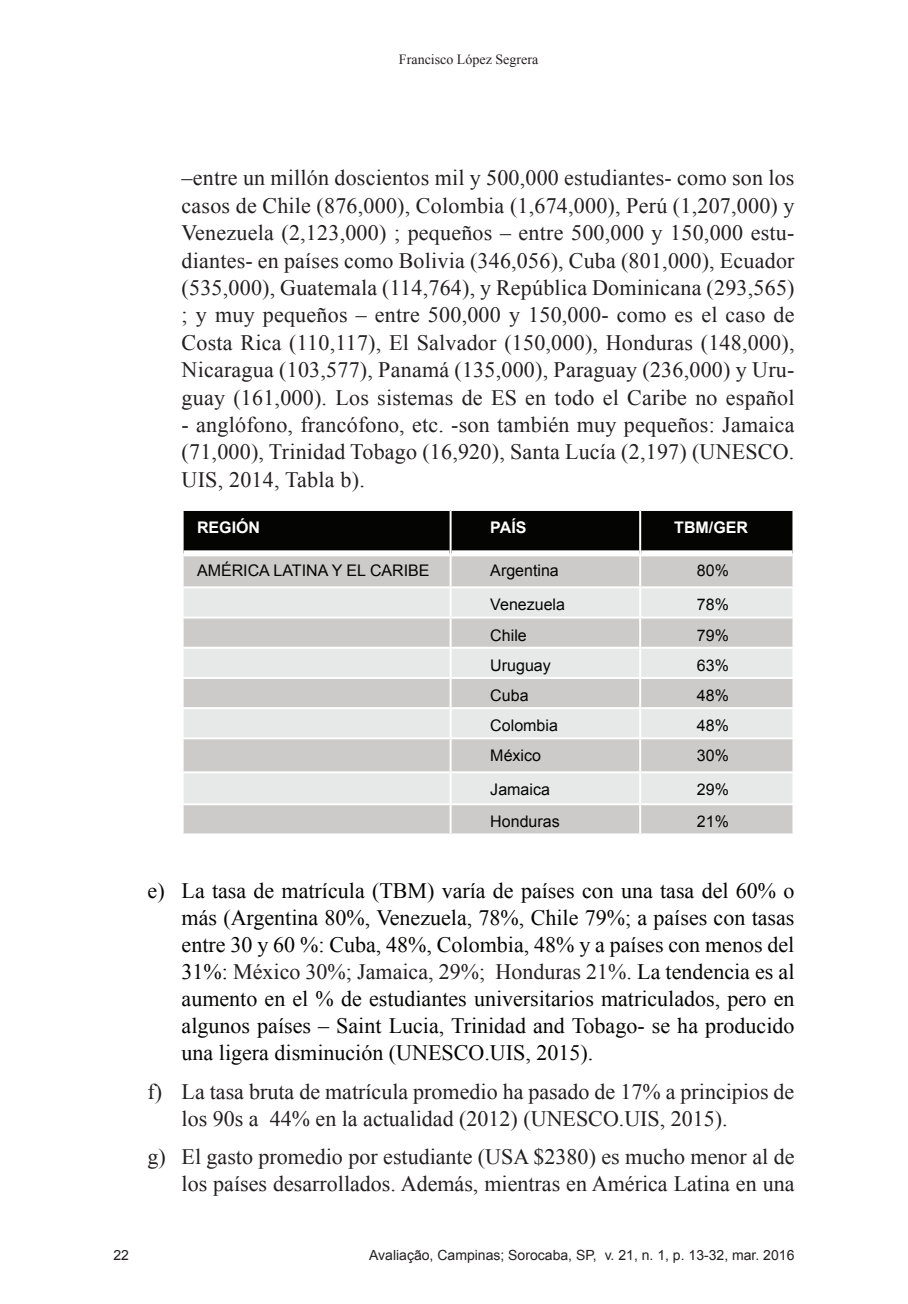
<style>
.page{position:relative;width:908px;height:1304px;background:#fff}
.page>*{position:absolute;margin:0;border:0;box-sizing:border-box;transform-origin:0 0}
.t1{font:22px/27.4px "Times New Roman";color:#231f20;text-align:justify}
.t2{font:22px/27px "Times New Roman";color:#040503;text-align:justify}
.t3{font:16px "Arial";color:#040503}
.t4{font:700 16px "Arial";color:#fff}
.t5{font:14px "Arial";color:#231f20}
.t6{font:14px "Times New Roman";color:#231f20}
.s1{color:#231f20}
</style>
<div class="page">
<div style="left:183px;top:511px;width:609px;height:39px;background:#040503"></div>
<div style="left:183px;top:556px;width:609px;height:277px;background:#cccbca"></div>
<svg style="left:183px;top:588px;width:609px;height:215px;background:#dbdcdc"></svg>
<hr style="left:181px;top:586px;width:269px;height:2px;background:#fff">
<hr style="left:450px;top:586px;width:190px;height:2px;background:#fff">
<hr style="left:640px;top:586px;width:154px;height:2px;background:#fff">
<hr style="left:181px;top:617px;width:269px;height:2px;background:#fff">
<hr style="left:450px;top:617px;width:190px;height:2px;background:#fff">
<hr style="left:640px;top:617px;width:154px;height:2px;background:#fff">
<hr style="left:181px;top:647px;width:269px;height:2px;background:#fff">
<hr style="left:450px;top:647px;width:190px;height:2px;background:#fff">
<hr style="left:640px;top:647px;width:154px;height:2px;background:#fff">
<hr style="left:181px;top:677px;width:269px;height:2px;background:#fff">
<hr style="left:450px;top:677px;width:190px;height:2px;background:#fff">
<hr style="left:640px;top:677px;width:154px;height:2px;background:#fff">
<hr style="left:181px;top:707px;width:269px;height:2px;background:#fff">
<hr style="left:450px;top:707px;width:190px;height:2px;background:#fff">
<hr style="left:640px;top:707px;width:154px;height:2px;background:#fff">
<hr style="left:181px;top:737px;width:269px;height:2px;background:#fff">
<hr style="left:450px;top:737px;width:190px;height:2px;background:#fff">
<hr style="left:640px;top:737px;width:154px;height:2px;background:#fff">
<hr style="left:181px;top:771px;width:269px;height:2px;background:#fff">
<hr style="left:450px;top:771px;width:190px;height:2px;background:#fff">
<hr style="left:640px;top:771px;width:154px;height:2px;background:#fff">
<hr style="left:181px;top:803px;width:269px;height:2px;background:#fff">
<hr style="left:450px;top:803px;width:190px;height:2px;background:#fff">
<hr style="left:640px;top:803px;width:154px;height:2px;background:#fff">
<hr style="left:449px;top:511px;width:2px;height:42px;background:#fff">
<hr style="left:639px;top:511px;width:2px;height:42px;background:#fff">
<hr style="left:449px;top:553px;width:2px;height:33px;background:#fff">
<hr style="left:639px;top:553px;width:2px;height:33px;background:#fff">
<hr style="left:449px;top:588px;width:2px;height:29px;background:#fff">
<hr style="left:639px;top:588px;width:2px;height:29px;background:#fff">
<hr style="left:449px;top:619px;width:2px;height:28px;background:#fff">
<hr style="left:639px;top:619px;width:2px;height:28px;background:#fff">
<hr style="left:449px;top:649px;width:2px;height:28px;background:#fff">
<hr style="left:639px;top:649px;width:2px;height:28px;background:#fff">
<hr style="left:449px;top:679px;width:2px;height:28px;background:#fff">
<hr style="left:639px;top:679px;width:2px;height:28px;background:#fff">
<hr style="left:449px;top:709px;width:2px;height:28px;background:#fff">
<hr style="left:639px;top:709px;width:2px;height:28px;background:#fff">
<hr style="left:449px;top:739px;width:2px;height:32px;background:#fff">
<hr style="left:639px;top:739px;width:2px;height:32px;background:#fff">
<hr style="left:449px;top:773px;width:2px;height:30px;background:#fff">
<hr style="left:639px;top:773px;width:2px;height:30px;background:#fff">
<hr style="left:449px;top:805px;width:2px;height:28px;background:#fff">
<hr style="left:639px;top:805px;width:2px;height:28px;background:#fff">
<p class="t6" style="left:399px;top:50px;width:141px">Francisco López Segrera</p>
<p class="t1" style="left:181px;top:164px;width:614px">–entre un millón doscientos mil y 500,000 estudiantes- como son los casos de Chile (876,000), Colombia (1,674,000), Perú (1,207,000) y Venezuela (2,123,000) ; pequeños – entre 500,000 y 150,000 estu&shy;diantes- en países como Bolivia (346,056), Cuba (801,000), Ecuador (535,000), Guatemala (114,764), y República Dominicana (293,565) ; y muy pequeños – entre 500,000 y 150,000- como es el caso de Costa Rica (110,117), El Salvador (150,000), Honduras (148,000), Nicaragua (103,577), Panamá (135,000), Paraguay (236,000) y Uru&shy;guay (161,000). Los sistemas de ES en todo el Caribe no español</p>
<p class="t1" style="left:181px;top:410px;width:614px">- anglófono, francófono, etc. -son también muy pequeños: Jamaica (71,000), Trinidad Tobago (16,920), Santa Lucía (2,197) (UNESCO.<br>UIS, 2014, Tabla b).</p>
<p class="t4" style="left:197px;top:517px;width:65px">REGIÓN</p>
<p class="t4" style="left:490px;top:517px;width:38px">PAÍS</p>
<p class="t4" style="left:674px;top:517px;width:75px">TBM/GER</p>
<p class="t3" style="left:197px;top:560px;width:234px">AMÉRICA LATINA Y EL CARIBE</p>
<p class="t3" style="left:490px;top:560px;width:70px">Argentina</p>
<p class="t3" style="left:696px;top:560px;width:34px">80%</p>
<p class="t3" style="left:490px;top:594px;width:76px">Venezuela</p>
<p class="t3" style="left:696px;top:594px;width:34px">78%</p>
<p class="t3" style="left:490px;top:624px;width:38px">Chile</p>
<p class="t3" style="left:696px;top:624px;width:34px">79%</p>
<p class="t3" style="left:490px;top:655px;width:62px">Uruguay</p>
<p class="t3" style="left:696px;top:655px;width:34px">63%</p>
<p class="t3" style="left:490px;top:685px;width:40px">Cuba</p>
<p class="t3" style="left:696px;top:685px;width:34px">48%</p>
<p class="t3" style="left:490px;top:715px;width:69px">Colombia</p>
<p class="t3" style="left:696px;top:715px;width:34px">48%</p>
<p class="t3" style="left:490px;top:745px;width:52px">México</p>
<p class="t3" style="left:696px;top:745px;width:34px">30%</p>
<p class="t3" style="left:490px;top:779px;width:61px">Jamaica</p>
<p class="t3" style="left:696px;top:779px;width:34px">29%</p>
<p class="t3" style="left:490px;top:811px;width:71px">Honduras</p>
<p class="t3" style="left:696px;top:811px;width:34px">21%</p>
<p class="t2" style="left:181px;top:877px;width:614px;text-indent:-34px">e) La tasa de matrícula (TBM) varía de países con una tasa del 60% o más (Argentina 80%, Venezuela, 78%, Chile 79%; a países con tasas entre 30 y 60 %: Cuba, 48%, Colombia, 48% y a países con menos del 31%: <span class="s1">México 30%; Jamaica, 29%; Honduras 21%.</span> La tendencia es al aumento en el % de estudiantes universitarios matriculados, pero en algunos países – Saint Lucia, Trinidad and Tobago- se ha producido una ligera disminución (UNESCO.UIS, 2015).</p>
<p class="t1" style="left:181px;top:1077px;width:614px;text-indent:-34px">f) La tasa bruta de matrícula promedio ha pasado de 17% a principios de los 90s a 44% en la actualidad (2012) (UNESCO.UIS, 2015).</p>
<p class="t1" style="left:147px;top:1143px;width:648px;text-align:right">g) El gasto promedio por estudiante (USA $2380) es mucho menor al de los países desarrollados. Además, mientras en América Latina en una</p>
<p class="t5" style="left:113px;top:1246px;width:17px">22</p>
<p class="t5" style="left:369px;top:1246px;width:426px">Avaliação, Campinas; Sorocaba, SP, v. 21, n. 1, p. 13-32, mar. 2016</p>
</div>
